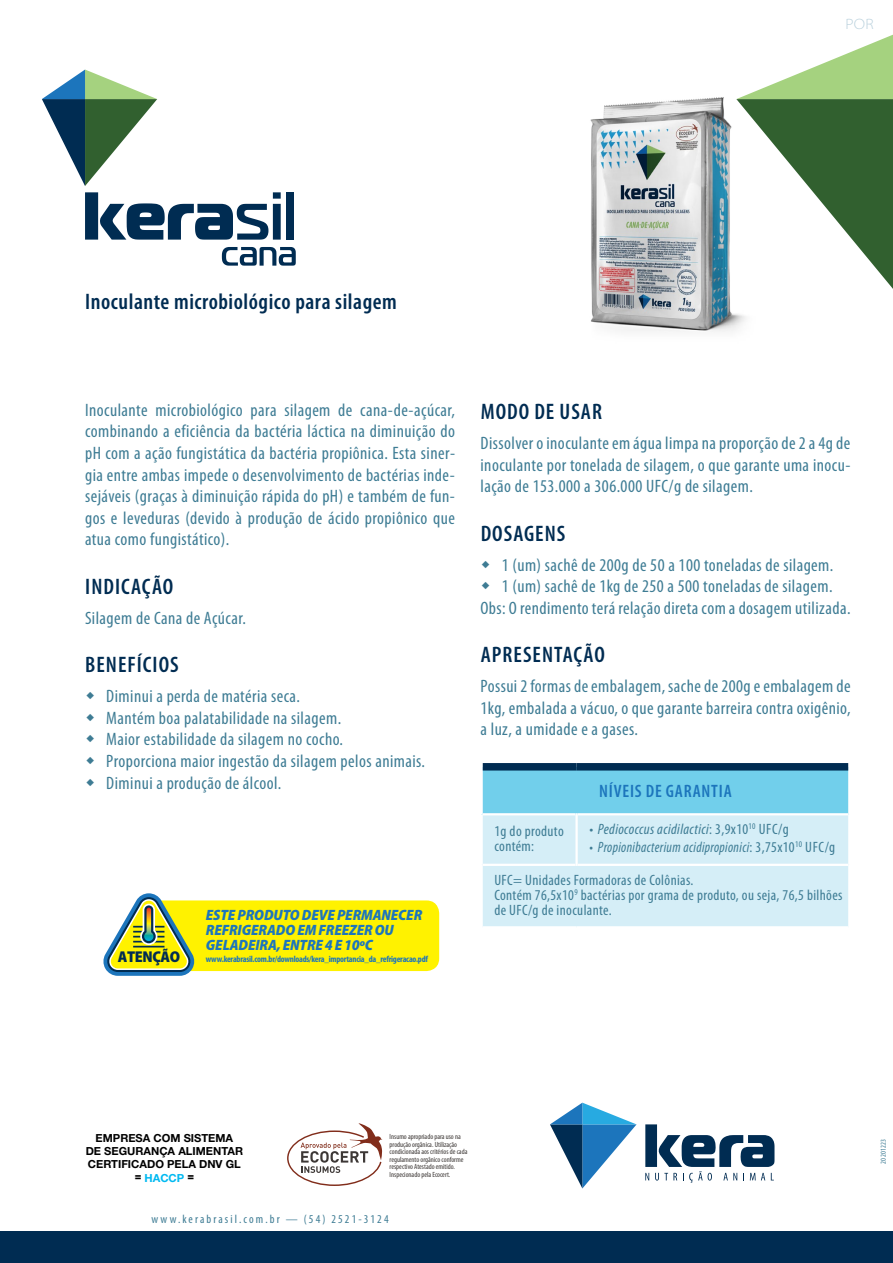
<style>
.page{position:relative;width:893px;height:1263px;background:#fff}
.page>*{position:absolute;margin:0;border:0;box-sizing:border-box;transform-origin:0 0}
.t1{font:600 condensed 22.5px "Myriad Pro";letter-spacing:.045em;color:#002c52}
.t2{font:600 condensed 22.5px "Myriad Pro";letter-spacing:.025em;color:#002c52}
.t3{font:condensed 18px/21.6px "Myriad Pro";letter-spacing:.025em;color:#3e7c94;text-align:justify}
.t4{font:600 condensed 18px "Myriad Pro";letter-spacing:.045em;color:#1c75bc}
.t5{font:900 semi-condensed 15.75px "Myriad Pro";letter-spacing:-.025em;color:#002c52}
.t6{font:condensed 15px/15px "Myriad Pro";letter-spacing:.025em;color:#3e7c94}
.t7{font:condensed 15px/32.5px "Myriad Pro";letter-spacing:.025em;color:#3e7c94;scale:.93 1}
.t8{font:italic 900 semi-condensed 15px/15px "Myriad Pro";letter-spacing:-.005em;color:#1c75bc}
.t9{font:italic condensed 15px "Myriad Pro";letter-spacing:.025em;color:#3e7c94}
.t10{font:300 semi-expanded 15px "Myriad Pro";color:#b8d0dc}
.t11{font:condensed 12px "Myriad Pro";letter-spacing:.175em;color:#3e7c94}
.t12{font:700 11.1px/13.4px "Helvetica Neue LT Std";color:#000;text-align:center}
.t13{font:700 condensed 9px "Myriad Pro";letter-spacing:-.025em;color:#1c75bc}
.t14{font:condensed 7.5px/7.5px "Myriad Pro";color:#3d3836}
.t15{font:condensed 7.5px "Myriad Pro";letter-spacing:.025em;color:#3e7c94}
.s1{font-style:normal}
.s2{font-style:italic}
.s3{font-weight:800;font-stretch:expanded}
.s4{color:#00b9f1}
</style>
<div class="page">
<img style="left:590px;top:97px;width:156px;height:235px">
<div style="left:0;top:1231px;width:893px;height:32px;background:#002c52"></div>
<svg style="left:550px;top:1103px;width:86px;height:85px"></svg>
<svg style="left:645px;top:1124px;width:129px;height:59px"></svg>
<svg style="left:287px;top:1123px;width:95px;height:63px"></svg>
<div style="left:482px;top:767px;width:367px;height:47px;background:#71cfeb"></div>
<div style="left:483px;top:815px;width:365px;height:111px;background:#d5eef7"></div>
<hr style="left:575px;top:813px;width:3px;height:53px;background:#fff">
<hr style="left:480px;top:763px;width:3px;height:51px;background:#fff">
<hr style="left:848px;top:763px;width:2px;height:51px;background:#fff">
<div style="left:483px;top:763px;width:94px;height:7px;background:#002c52"></div>
<div style="left:577px;top:763px;width:271px;height:7px;background:#002c52"></div>
<hr style="left:483px;top:813px;width:92px;height:2px;background:#fff">
<hr style="left:578px;top:813px;width:270px;height:2px;background:#fff">
<hr style="left:483px;top:864px;width:92px;height:2px;background:#fff">
<hr style="left:578px;top:864px;width:270px;height:2px;background:#fff">
<svg style="left:85px;top:192px;width:196px;height:48px"></svg>
<div style="left:286px;top:192px;width:8px;height:48px;background:#002c52"></div>
<svg style="left:222px;top:247px;width:74px;height:19px"></svg>
<svg style="left:736px;top:35px;width:157px;height:254px"></svg>
<svg style="left:42px;top:70px;width:115px;height:116px"></svg>
<div style="left:142px;top:900px;width:297px;height:71px;background:#fff200;border-radius:13px"></div>
<svg style="left:103px;top:893px;width:94px;height:83px"></svg>
<p class="t10" style="left:845px;top:16px;width:30px">POR</p>
<p class="t2" style="left:85px;top:289px;width:313px">INOCULANTE MICROBIOLÓGICO PARA SILAGEM</p>
<p class="t3" style="left:85px;top:399px;width:371px">Inoculante microbiológico para silagem de cana-de-açúcar, combinando a eficiência da bactéria láctica na diminuição do pH com a ação fungistática da bactéria propiônica. Esta siner&shy;gia entre ambas impede o desenvolvimento de bactérias inde&shy;sejáveis (graças à diminuição rápida do pH) e também de fun&shy;gos e leveduras (devido à produção de ácido propiônico que atua como fungistático).</p>
<p class="t1" style="left:85px;top:574px;width:89px">INDICAÇÃO</p>
<p class="t3" style="left:85px;top:607px;width:162px">Silagem de Cana de Açúcar.</p>
<p class="t1" style="left:85px;top:652px;width:95px">BENEFÍCIOS</p>
<p class="t3" style="left:106px;top:686px;width:320px;text-align:left">Diminui a perda de matéria seca.<br>Mantém boa palatabilidade na silagem.<br>Maior estabilidade da silagem no cocho.<br>Proporciona maior ingestão da silagem pelos animais.<br>Diminui a produção de álcool.</p>
<p class="t8" style="left:206px;top:908px;width:218px">ESTE PRODUTO DEVE PERMANECER<br>REFRIGERADO EM FREEZER OU<br>GELADEIRA, ENTRE 4 E 10ºC</p>
<p class="t5" style="left:118px;top:948px;width:64px">ATENÇÃO</p>
<p class="t13" style="left:206px;top:954px;width:224px">www.kerabrasil.com.br/downloads/kera_importancia_da_refrigeracao.pdf</p>
<p class="t1" style="left:481px;top:399px;width:123px">MODO DE USAR</p>
<p class="t3" style="left:480px;top:433px;width:371px">Dissolver o inoculante em água limpa na proporção de 2 a 4g de inoculante por tonelada de silagem, o que garante uma inocu&shy;lação de 153.000 a 306.000 UFC/g de silagem.</p>
<p class="t1" style="left:481px;top:521px;width:86px">DOSAGENS</p>
<p class="t3" style="left:480px;top:554px;width:371px;text-align:center">1 (um) sachê de 200g de 50 a 100 toneladas de silagem.<br>1 (um) sachê de 1kg de 250 a 500 toneladas de silagem.<br>Obs: O rendimento terá relação direta com a dosagem utilizada.</p>
<p class="t1" style="left:481px;top:642px;width:126px">APRESENTAÇÃO</p>
<p class="t3" style="left:480px;top:676px;width:371px">Possui 2 formas de embalagem, sache de 200g e embalagem de 1kg, embalada a vácuo, o que garante barreira contra oxigênio, a luz, a umidade e a gases.</p>
<p class="t4" style="left:599px;top:781px;width:133px">NÍVEIS DE GARANTIA</p>
<p class="t6" style="left:494px;top:823px;width:71px">1g do produto contém:</p>
<p class="t9" style="left:589px;top:821px;width:201px"><span class="s1">•</span> Pediococcus acidilactici<span class="s1">: 3,9x10</span><sup>10</sup> <span class="s1">ufc/g</span></p>
<p class="t7" style="left:494px;top:831px;width:368px;text-indent:95px">• <span class="s2">Propionibacterium acidipropionici</span>: 3,75x10<sup>10</sup> ufc/g<br>UFC= Unidades Formadoras de Colônias.</p>
<p class="t6" style="left:494px;top:887px;width:350px">Contém 76,5x10<sup>9</sup> bactérias por grama de produto, ou seja, 76,5 bilhões de UFC/g de inoculante.</p>
<p class="t12" style="left:86px;top:1130px;width:159px">EMPRESA COM SISTEMA<br>DE SEGURANÇA ALIMENTAR<br>CERTIFICADO PELA DNV GL <span class="s3">=</span> <span class="s4">HACCP</span> <span class="s3">=</span></p>
<p class="t14" style="left:390px;top:1133px;width:79px">Insumo apropriado para uso na produção orgânica. Utilização condicionada aos critérios de cada regulamento orgânico conforme respectivo Atestado emitido.<br>Inspecionado pela Ecocert.</p>
<p class="t11" style="left:151px;top:1212px;width:239px">www.kerabrasil.com.br — (54) 2521-3124</p>
<p class="t15" style="left:879px;top:1163px;width:26px;rotate:-90deg">20201223</p>
</div>
